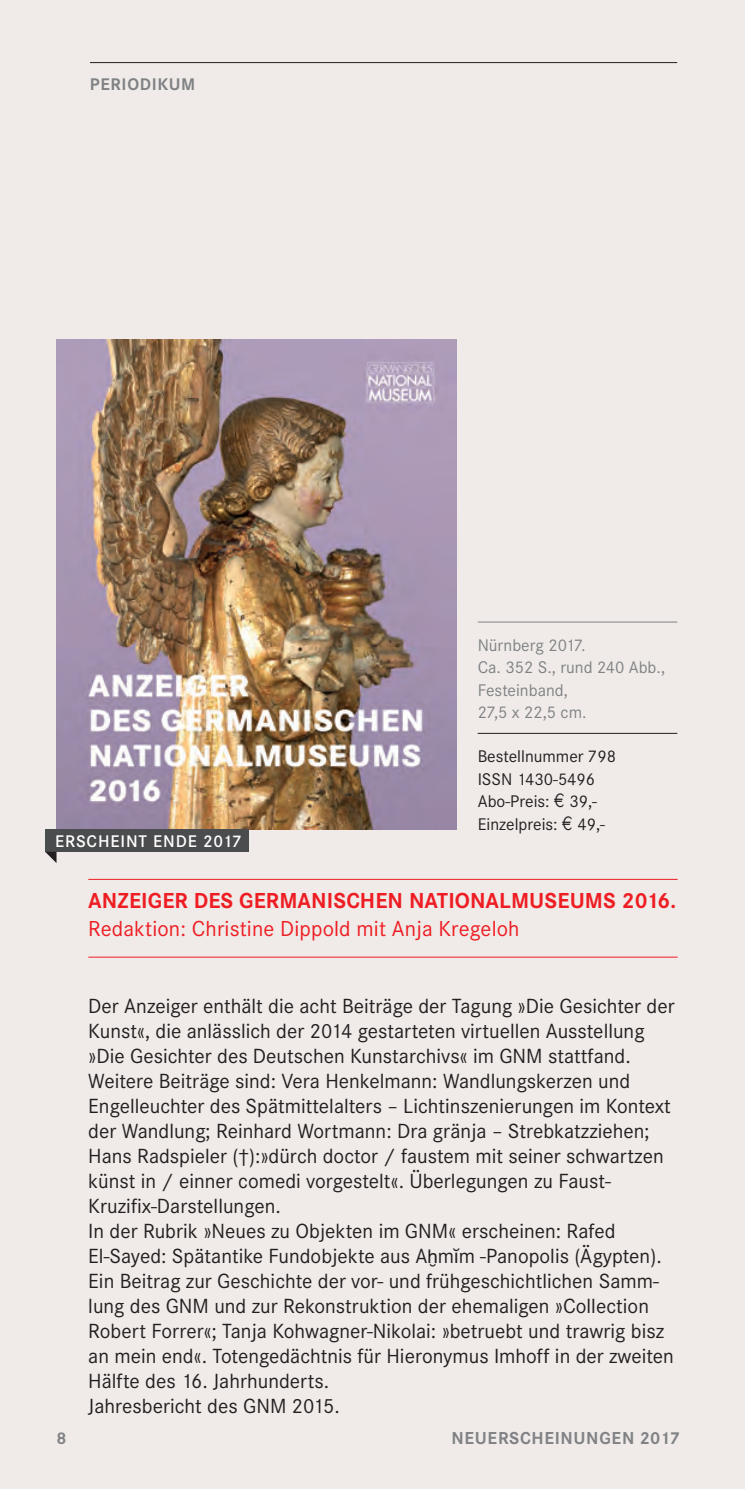
<style>
.page{position:relative;width:745px;height:1489px;background:#fff}
.page>*{position:absolute;margin:0;border:0;box-sizing:border-box;transform-origin:0 0}
.t1{font:700 22.5px "Corporate S";letter-spacing:.005em;color:#ee1d23}
.t2{font:22.5px "Corporate S";letter-spacing:.005em;color:#ee1d23}
.t3{font:21.25px/25px "Corporate S";color:#231f20}
.t4{font:700 18px "Corporate S";letter-spacing:.035em;color:#808285}
.t5{font:17.5px/22.5px "Corporate S";color:#231f20}
.t6{font:17.5px/22.5px "Corporate S";color:#808285}
.t7{font:600 17.5px "Corporate S";letter-spacing:.05em;color:#fff}
.t8{font:700 17.5px "Corporate S";letter-spacing:.04em;color:#808285}
.s1{font-family:"Helvetica Neue";font-size:18.75px}
.s2{font-family:"Helvetica Neue";font-size:20px}
</style>
<div class="page">
<div style="left:0;top:0;width:744px;height:1488px;background:#f0ebe8"></div>
<hr style="left:477px;top:621px;width:200px;height:1px;background:#808285">
<hr style="left:477px;top:733px;width:200px;height:1px;background:#231f20">
<img style="left:57px;top:339px;width:399px;height:490px">
<hr style="left:88px;top:878px;width:589px;height:1px;background:#ee1d23">
<hr style="left:88px;top:956px;width:589px;height:1px;background:#ee1d23">
<hr style="left:90px;top:62px;width:586px;height:1px;background:#231f20">
<div style="left:45px;top:829px;width:203px;height:22px;background:#4b4c4d"></div>
<svg style="left:45px;top:851px;width:11px;height:12px"></svg>
<p class="t8" style="left:90px;top:74px;width:107px">PERIODIKUM</p>
<p class="t7" style="left:55px;top:831px;width:188px">ERSCHEINT ENDE 2017</p>
<p class="t6" style="left:477px;top:633px;width:189px">Nürnberg 2017.<br>Ca. 352 S., rund 240 Abb.,<br>Festeinband,<br>27,5 x 22,5 cm.</p>
<p class="t5" style="left:477px;top:745px;width:140px">Bestellnummer 798<br>ISSN 1430-5496<br>Abo-Preis: 39,-<br>Einzelpreis: 49,-</p>
<p class="t1" style="left:88px;top:887px;width:589px">ANZEIGER DES GERMANISCHEN NATIONALMUSEUMS 2016.</p>
<p class="t2" style="left:88px;top:915px;width:432px">Redaktion: Christine Dippold mit Anja Kregeloh</p>
<p class="t8" style="left:56px;top:1427px;width:11px">8</p>
<p class="t3" style="left:88px;top:993px;width:587px">Der Anzeiger enthält die acht Beiträge der Tagung »Die Gesichter der Kunst«, die anlässlich der 2014 gestarteten virtuellen Ausstellung »Die Gesichter des Deutschen Kunstarchivs« im GNM stattfand.<br>Weitere Beiträge sind: Vera Henkelmann: Wandlungskerzen und Engelleuchter des Spätmittelalters – Lichtinszenierungen im Kontext der Wandlung; Reinhard Wortmann: Dra gränja – Strebkatzziehen; Hans Radspieler (†):»dürch doctor / faustem mit seiner schwartzen künst in / einner comedi vorgestelt«. Überlegungen zu Faust-Kruzifix-Darstellungen.<br>In der Rubrik »Neues zu Objekten im GNM« erscheinen: Rafed El-Sayed: Spätantike Fundobjekte aus A<span class="s1">ḫ</span>m<span class="s2">ĭ</span>m -Panopolis (Ägypten).<br>Ein Beitrag zur Geschichte der vor- und frühgeschichtlichen Samm&shy;lung des GNM und zur Rekonstruktion der ehemaligen »Collection Robert Forrer«; Tanja Kohwagner-Nikolai: »betruebt und trawrig bisz an mein end«. Totengedächtnis für Hieronymus Imhoff in der zweiten Hälfte des 16. Jahrhunderts.<br>Jahresbericht des GNM 2015.</p>
<p class="t4" style="left:451px;top:1427px;width:230px">NEUERSCHEINUNGEN 2017</p>
</div>
